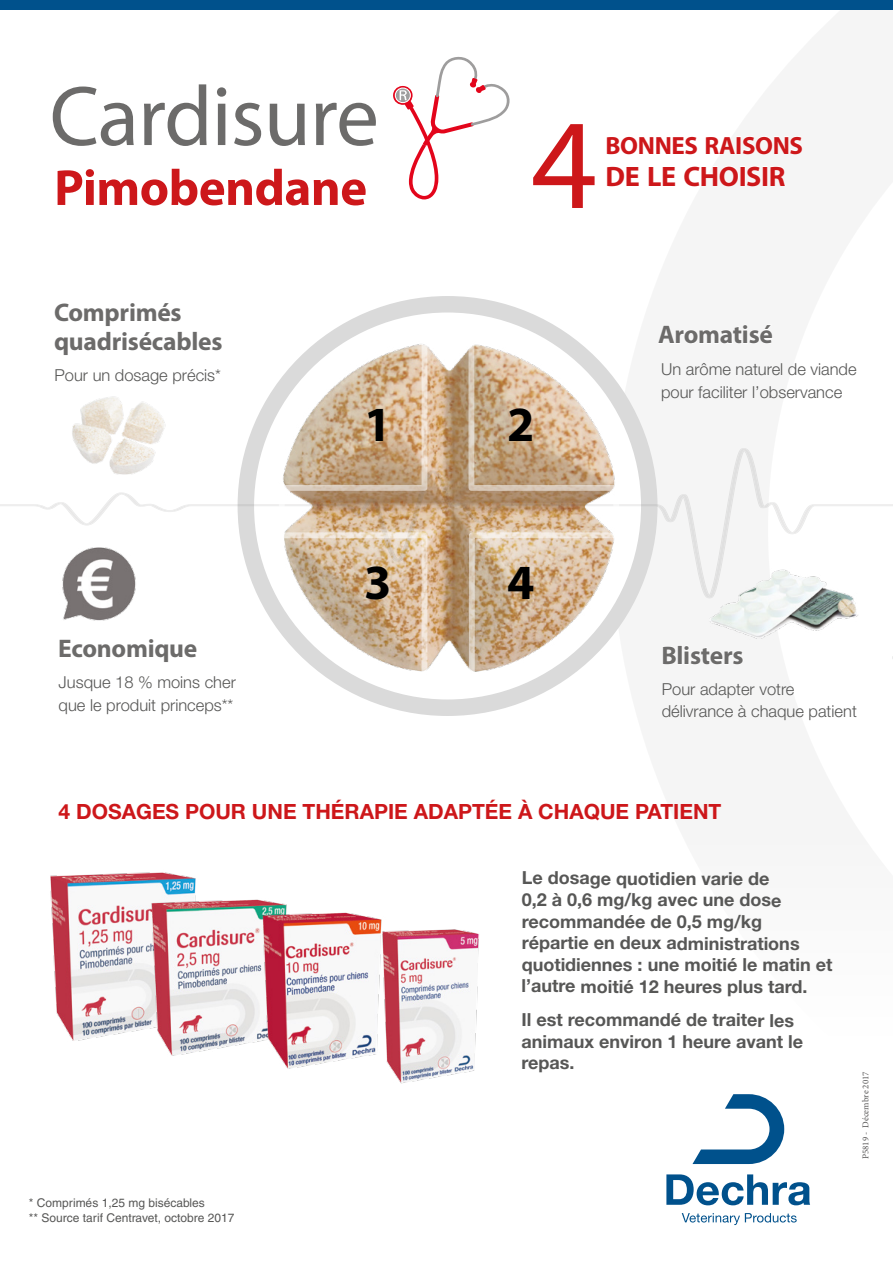
<style>
.page{position:relative;width:893px;height:1263px;background:#fff}
.page>*{position:absolute;margin:0;border:0;box-sizing:border-box;transform-origin:0 0}
.t1{font:129px "Myriad Pro";color:#cd171a}
.t2{font:85.35px "Myriad Pro";letter-spacing:-.01em;color:#6c6b6a}
.t3{font:700 51px "Myriad Pro";letter-spacing:-.01em;color:#cd171a}
.t4{font:700 49.35px "Myriad Pro";color:#000}
.t5{font:700 28.2px "Myriad Pro";letter-spacing:-.015em;color:#cd171a}
.t6{font:700 25.5px/28.5px "Myriad Pro";letter-spacing:-.01em;color:#6c6b6a}
.t7{font:700 25.05px "Myriad Pro";letter-spacing:-.015em;color:#cd171a}
.t8{font:700 21px "Helvetica Neue";color:#cd171a}
.t9{font:700 18px/21.6px "Helvetica Neue";letter-spacing:-.005em;color:#575756}
.t10{font:300 16.5px/22.5px "Helvetica Neue";color:#575756}
.t11{font:12px/14.4px "Helvetica";color:#575756}
.t12{font:9px "Minion Pro";color:#575656}
</style>
<div class="page">
<div style="left:0;top:0;width:893px;height:10px;background:#00518c"></div>
<svg style="left:692px;top:1094px;width:92px;height:70px"></svg>
<svg style="left:666px;top:1174px;width:144px;height:31px"></svg>
<svg style="left:682px;top:1213px;width:115px;height:12px"></svg>
<svg style="left:393px;top:57px;width:117px;height:142px"></svg>
<img style="left:72px;top:396px;width:94px;height:52px">
<svg style="left:246px;top:304px;width:403px;height:404px"></svg>
<div style="left:238px;top:296px;width:419px;height:420px;border:16px solid #dadada;border-radius:50%"></div>
<img style="left:63px;top:598px;width:70px;height:23px">
<img style="left:707px;top:598px;width:151px;height:42px">
<svg style="left:0;top:448px;width:893px;height:150px"></svg>
<img style="left:50px;top:872px;width:146px;height:169px">
<img style="left:144px;top:891px;width:143px;height:165px">
<img style="left:255px;top:905px;width:127px;height:164px">
<img style="left:374px;top:921px;width:105px;height:163px">
<svg style="left:276px;top:330px;width:346px;height:354px"></svg>
<h2 class="t2" style="left:50px;top:64px;width:331px">Cardisure</h2>
<h3 class="t3" style="left:54px;top:154px;width:314px">Pimobendane</h3>
<h3 class="t6" style="left:54px;top:297px;width:170px">Comprimés quadrisécables</h3>
<h1 class="t1" style="left:531px;top:85px;width:68px">4</h1>
<h3 class="t7" style="left:605px;top:129px;width:199px">BONNES RAISONS</h3>
<h3 class="t5" style="left:605px;top:158px;width:181px">DE LE CHOISIR</h3>
<h3 class="t6" style="left:658px;top:319px;width:116px">Aromatisé</h3>
<p class="t10" style="left:54px;top:364px;width:168px">Pour un dosage précis*</p>
<p class="t10" style="left:661px;top:358px;width:197px">Un arôme naturel de viande pour faciliter l’observance</p>
<h3 class="t6" style="left:58px;top:634px;width:141px">Economique</h3>
<p class="t10" style="left:59px;top:670px;width:179px">Jusque 18 % moins cher que le produit princeps**</p>
<h3 class="t4" style="left:364px;top:392px;width:29px">1</h3>
<h3 class="t4" style="left:364px;top:550px;width:29px">3</h3>
<h3 class="t4" style="left:507px;top:392px;width:29px">2</h3>
<h3 class="t4" style="left:507px;top:550px;width:29px">4</h3>
<h3 class="t6" style="left:661px;top:640px;width:84px">Blisters</h3>
<p class="t10" style="left:662px;top:677px;width:197px">Pour adapter votre délivrance à chaque patient</p>
<p class="t8" style="left:59px;top:798px;width:664px">4 DOSAGES POUR UNE THÉRAPIE ADAPTÉE À CHAQUE PATIENT</p>
<p class="t11" style="left:29px;top:1196px;width:207px">* Comprimés 1,25 mg bisécables<br>** Source tarif Centravet, octobre 2017</p>
<p class="t9" style="left:522px;top:867px;width:312px">Le dosage quotidien varie de<br>0,2 à 0,6 mg/kg avec une dose recommandée de 0,5 mg/kg répartie en deux administrations quotidiennes : une moitié le matin et l’autre moitié 12 heures plus tard.</p>
<p class="t9" style="left:521px;top:1009px;width:283px">Il est recommandé de traiter les animaux environ 1 heure avant le repas.</p>
<p class="t12" style="left:860px;top:1159px;width:90px;rotate:-90deg">P5819 - Décembre 2017</p>
</div>
